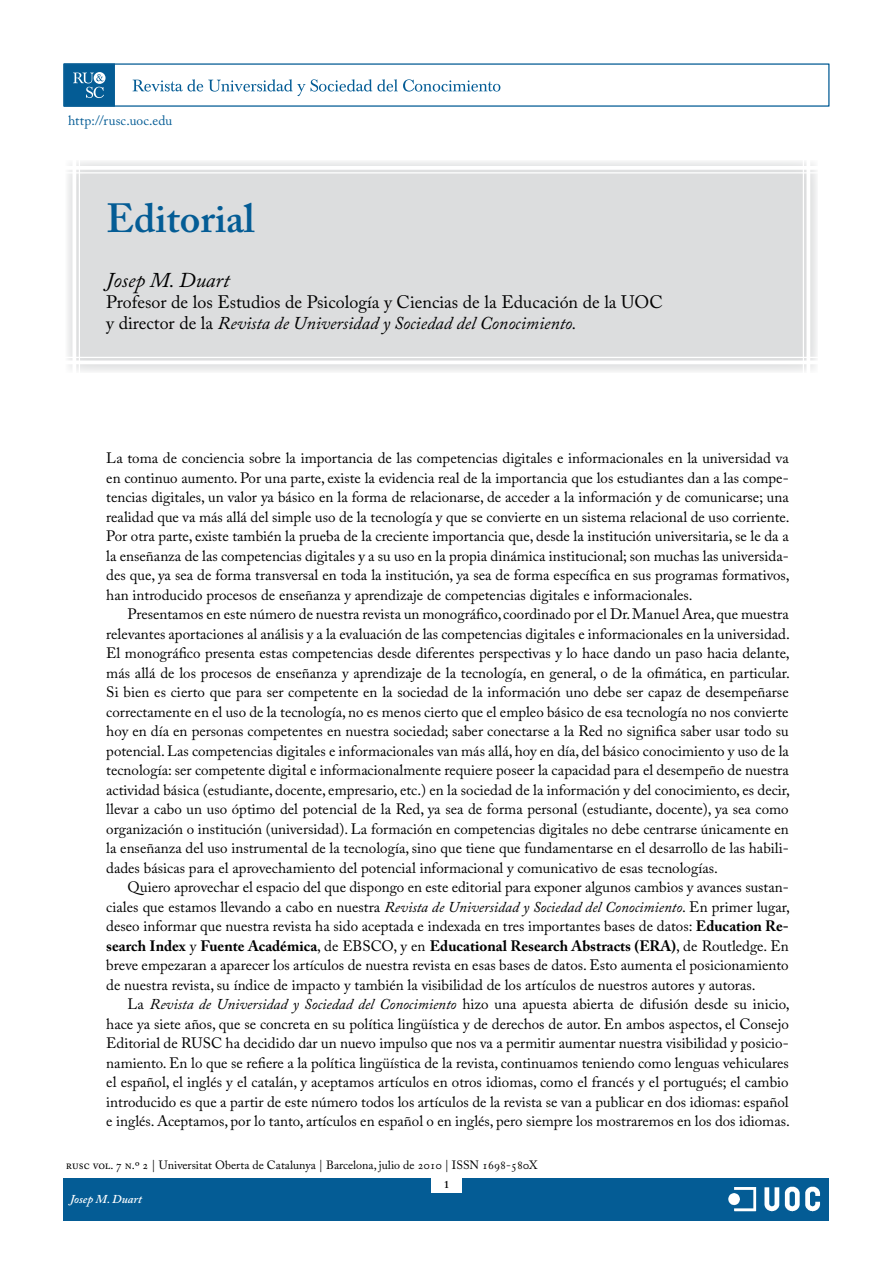
<style>
.page{position:relative;width:893px;height:1263px;background:#fff}
.page>*{position:absolute;margin:0;border:0;box-sizing:border-box;transform-origin:0 0}
.TITOLARTICLE{font:600 40.5px "Adobe Caslon Pro";color:#045c95}
.AUTOR{font:italic 21px "Adobe Caslon Pro";color:#000}
.AUTOR-2{font:18px/21px "Adobe Caslon Pro";color:#000}
._00__Texte_general{font:15px/19.5px "Adobe Caslon Pro";color:#000;text-align:justify}
._00__Texte_general_s{font:15px/19.5px "Adobe Caslon Pro";color:#000;text-align:justify}
.t1{font:13.5px "Adobe Caslon Pro";letter-spacing:.01em;color:#045c95}
.t2{font:12px "Adobe Caslon Pro";color:#000}
.t3{font:italic 600 12px "Adobe Caslon Pro";color:#fff}
.t4{font:10.5px "Adobe Caslon Pro";color:#000}
.s1{font-style:italic}
.s2{font-weight:700}
</style>
<div class="page">
<div style="left:66px;top:160px;width:752px;height:212px;background:#dcddde"></div>
<hr style="left:79px;top:157px;width:1px;height:253px;background:#fff">
<svg style="left:72px;top:160px;width:4px;height:212px"></svg>
<hr style="left:59px;top:357px;width:776px;height:1px;background:#fff">
<svg style="left:66px;top:360px;width:752px;height:4px;fill:#fff"></svg>
<hr style="left:803px;top:149px;width:1px;height:270px;background:#fff">
<svg style="left:806px;top:160px;width:4px;height:212px"></svg>
<hr style="left:60px;top:172px;width:776px;height:1px;background:#fff">
<hr style="left:60px;top:166px;width:776px;height:4px;background:#fff">
<div style="left:64px;top:1178px;width:765px;height:42px;background:#045c95"></div>
<div style="left:64px;top:64px;width:51px;height:42px;background:#045c95"></div>
<svg style="left:94px;top:72px;width:12px;height:12px"></svg>
<svg style="left:73px;top:73px;width:31px;height:25px"></svg>
<svg style="left:133px;top:79px;width:367px;height:17px"></svg>
<div style="left:431px;top:1176px;width:31px;height:16px;background:#fff"></div>
<p class="t1" style="left:68px;top:112px;width:106px">http://rusc.uoc.edu</p>
<p class="TITOLARTICLE" style="left:106px;top:194px;width:150px">Editorial</p>
<p class="AUTOR" style="left:106px;top:268px;width:125px">Josep M. Duart</p>
<p class="AUTOR-2" style="left:106px;top:291px;width:558px">Profesor de los Estudios de Psicología y Ciencias de la Educación de la UOC y director de la <span class="s1">Revista de Universidad y Sociedad del Conocimiento.</span></p>
<p class="_00__Texte_general_s" style="left:106px;top:448px;width:685px">La toma de conciencia sobre la importancia de las competencias digitales e informacionales en la universidad va en continuo aumento. Por una parte, existe la evidencia real de la importancia que los estudiantes dan a las compe&shy;tencias digitales, un valor ya básico en la forma de relacionarse, de acceder a la información y de comunicarse; una realidad que va más allá del simple uso de la tecnología y que se convierte en un sistema relacional de uso corriente.<br>Por otra parte, existe también la prueba de la creciente importancia que, desde la institución universitaria, se le da a la enseñanza de las competencias digitales y a su uso en la propia dinámica institucional; son muchas las universida&shy;des que, ya sea de forma transversal en toda la institución, ya sea de forma específica en sus programas formativos, han introducido procesos de enseñanza y aprendizaje de competencias digitales e informacionales.</p>
<p class="_00__Texte_general" style="left:106px;top:604px;width:685px;text-indent:21px">Presentamos en este número de nuestra revista un monográfico, coordinado por el Dr. Manuel Area, que muestra relevantes aportaciones al análisis y a la evaluación de las competencias digitales e informacionales en la universidad.<br>El monográfico presenta estas competencias desde diferentes perspectivas y lo hace dando un paso hacia delante, más allá de los procesos de enseñanza y aprendizaje de la tecnología, en general, o de la ofimática, en particular.<br>Si bien es cierto que para ser competente en la sociedad de la información uno debe ser capaz de desempeñarse correctamente en el uso de la tecnología, no es menos cierto que el empleo básico de esa tecnología no nos convierte hoy en día en personas competentes en nuestra sociedad; saber conectarse a la Red no significa saber usar todo su potencial. Las competencias digitales e informacionales van más allá, hoy en día, del básico conocimiento y uso de la tecnología: ser competente digital e informacionalmente requiere poseer la capacidad para el desempeño de nuestra actividad básica (estudiante, docente, empresario, etc.) en la sociedad de la información y del conocimiento, es decir, llevar a cabo un uso óptimo del potencial de la Red, ya sea de forma personal (estudiante, docente), ya sea como organización o institución (universidad). La formación en competencias digitales no debe centrarse únicamente en la enseñanza del uso instrumental de la tecnología, sino que tiene que fundamentarse en el desarrollo de las habili&shy;dades básicas para el aprovechamiento del potencial informacional y comunicativo de esas tecnologías.</p>
<p class="_00__Texte_general" style="left:106px;top:877px;width:685px;text-indent:21px">Quiero aprovechar el espacio del que dispongo en este editorial para exponer algunos cambios y avances sustan&shy;ciales que estamos llevando a cabo en nuestra <span class="s1">Revista de Universidad y Sociedad del Conocimiento</span>. En primer lugar, deseo informar que nuestra revista ha sido aceptada e indexada en tres importantes bases de datos: <span class="s2">Education Re&shy;search Index</span> y <span class="s2">Fuente Académica</span>, de EBSCO, y en <span class="s2">Educational Research Abstracts (ERA)</span>, de Routledge. En breve empezaran a aparecer los artículos de nuestra revista en esas bases de datos. Esto aumenta el posicionamiento de nuestra revista, su índice de impacto y también la visibilidad de los artículos de nuestros autores y autoras.</p>
<p class="_00__Texte_general" style="left:106px;top:994px;width:685px;text-indent:21px">La <span class="s1">Revista de Universidad y Sociedad del Conocimiento</span> hizo una apuesta abierta de difusión desde su inicio, hace ya siete años, que se concreta en su política lingüística y de derechos de autor. En ambos aspectos, el Consejo Editorial de RUSC ha decidido dar un nuevo impulso que nos va a permitir aumentar nuestra visibilidad y posicio&shy;namiento. En lo que se refiere a la política lingüística de la revista, continuamos teniendo como lenguas vehiculares el español, el inglés y el catalán, y aceptamos artículos en otros idiomas, como el francés y el portugués; el cambio introducido es que a partir de este número todos los artículos de la revista se van a publicar en dos idiomas: español e inglés. Aceptamos, por lo tanto, artículos en español o en inglés, pero siempre los mostraremos en los dos idiomas.</p>
<p class="t2" style="left:66px;top:1157px;width:473px">rusc vol. 7 n.º 2 | Universitat Oberta de Catalunya | Barcelona, julio de 2010 | ISSN 1698-580X</p>
<p class="t3" style="left:70px;top:1192px;width:74px">Josep M. Duart</p>
<p class="t4" style="left:445px;top:1178px;width:6px">1</p>
</div>
